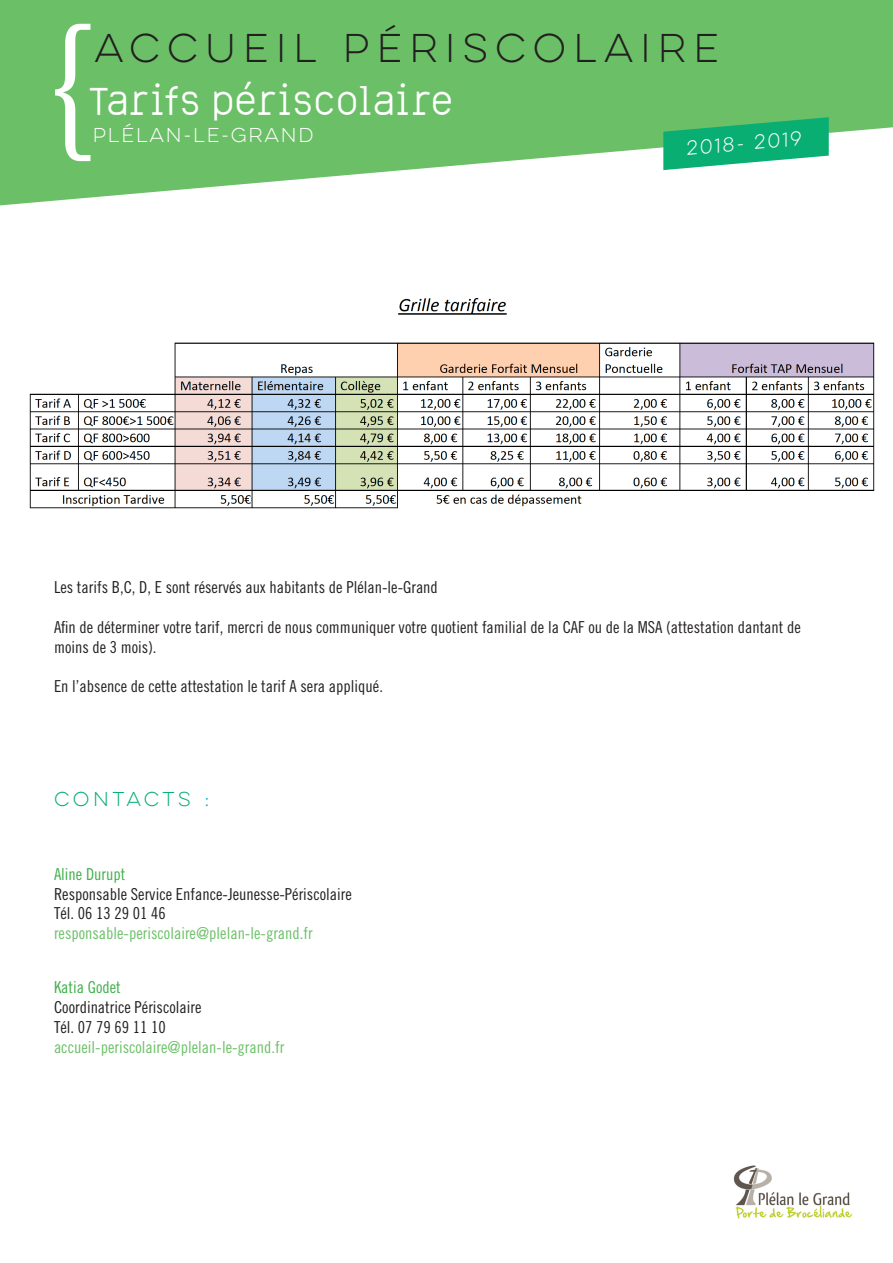
<style>
.page{position:relative;width:893px;height:1263px;background:#fff}
.page>*{position:absolute;margin:0;border:0;box-sizing:border-box;transform-origin:0 0}
.t1{font:300 168.75px "Trade Gothic";color:#fff}
.Exergue{font:45px "Zofage Ss";letter-spacing:.02em;color:#fff}
.t2{font:36px "Lulo Clean One";color:#231f20}
.t3{font:18px "Lulo Clean One";letter-spacing:-.1em;color:#fff}
.t4{font:18px "Lulo Clean One";letter-spacing:-.01em;color:#09ae73}
.t5{font:16.5px/19.8px "Trade Gothic Cond Eighteen";color:#231f20}
.t6{font:16.5px/19.8px "Trade Gothic Cond Eighteen";color:#6bc067}
.t7{font:16.5px "Trade Gothic Cond Eighteen";color:#40ae49}
.s1{color:#00aeef}
.s2{color:#40ae49}
.s3{color:#231f20}
</style>
<div class="page">
<svg style="left:0;top:0;width:893px;height:206px;fill:#6bc067"></svg>
<svg style="left:663px;top:117px;width:166px;height:53px;background:#38bb84"></svg>
<img style="left:733px;top:1165px;width:120px;height:54px">
<img style="left:29px;top:298px;width:846px;height:211px">
<p class="t1" style="left:48px;top:-13px;width:58px">{</p>
<p class="t2" style="left:94px;top:23px;width:633px">ACCUEIL PÉRISCOLAIRE</p>
<p class="Exergue" style="left:89px;top:78px;width:365px">Tarifs périscolaire</p>
<p class="t3" style="left:93px;top:123px;width:226px">PLÉLAN-LE-GRAND</p>
<p class="t3" style="left:685px;top:136px;width:121px;rotate:-5deg">2018- 2019</p>
<p class="t5" style="left:54px;top:577px;width:385px">Les tarifs B,C, D, E sont réservés aux habitants de Plélan-le-Grand</p>
<p class="t5" style="left:54px;top:617px;width:748px">Afin de déterminer votre tarif, mercri de nous communiquer votre quotient familial de la CAF ou de la MSA (attestation dantant de moins de 3 mois).</p>
<p class="t5" style="left:54px;top:676px;width:330px">En l’absence de cette attestation le tarif A sera appliqué.</p>
<p class="t4" style="left:54px;top:786px;width:161px">CONTACTS <span class="s1">:</span></p>
<p class="t7" style="left:54px;top:864px;width:73px">Aline Durupt</p>
<p class="t5" style="left:54px;top:884px;width:299px">Responsable Service Enfance-Jeunesse-Périscolaire</p>
<p class="t5" style="left:54px;top:903px;width:113px">Tél. 06 13 29 01 46</p>
<p class="t6" style="left:54px;top:923px;width:260px">responsable-periscolaire@plelan-le-grand.fr</p>
<p class="t5" style="left:54px;top:977px;width:149px"><span class="s2">Katia Godet<br></span>Coordinatrice Périscolaire</p>
<p class="t6" style="left:54px;top:1017px;width:232px"><span class="s3">Tél. 07 79 69 11 10 </span>accueil-periscolaire@plelan-le-grand.fr</p>
</div>
